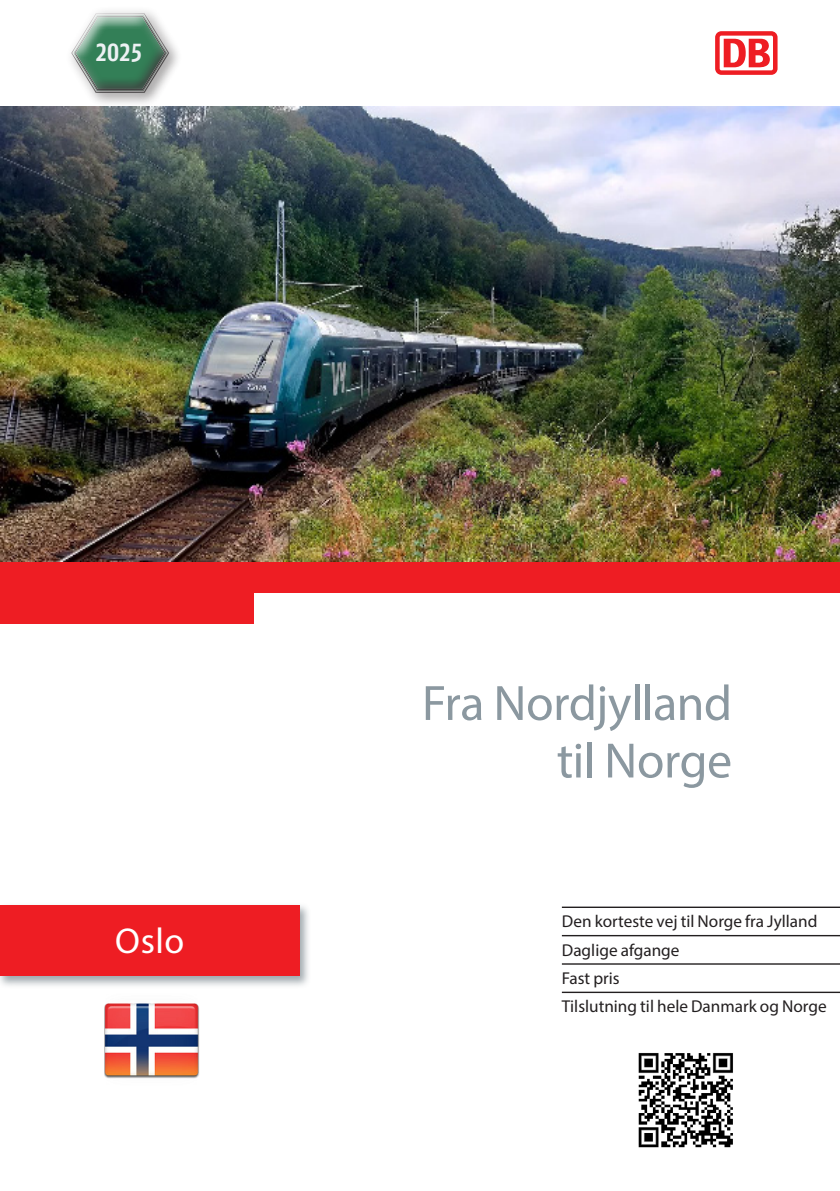
<style>
.page{position:relative;width:840px;height:1191px;background:#fff}
.page>*{position:absolute;margin:0;border:0;box-sizing:border-box;transform-origin:0 0}
.A5__headline{font:50px "Myriad Pro";letter-spacing:-.01em;color:#8b98a0}
.t1{font:36px "Myriad Pro";color:#fff}
.DB_copy{font:700 24px "DB Sans Display";color:#edf1f3}
.A5__overline_8_6{font:17.2px "Myriad Pro";color:#231f20}
</style>
<div class="page">
<hr style="left:561px;top:906px;width:278px;height:2px;background:#231f20">
<hr style="left:561px;top:935px;width:278px;height:1px;background:#231f20">
<hr style="left:561px;top:963px;width:278px;height:1px;background:#231f20">
<hr style="left:561px;top:991px;width:278px;height:2px;background:#231f20">
<div style="left:0;top:561px;width:839px;height:31px;background:#ee1d23"></div>
<div style="left:0;top:561px;width:253px;height:63px;background:#ee1d23"></div>
<img style="left:0;top:107px;width:839px;height:454px">
<svg style="left:714px;top:31px;width:63px;height:44px"></svg>
<svg style="left:719px;top:36px;width:53px;height:34px"></svg>
<svg style="left:723px;top:39px;width:46px;height:28px"></svg>
<div style="left:0;top:902px;width:311px;height:87px;background:#627179;opacity:.6"></div>
<div style="left:0;top:904px;width:299px;height:71px;background:#ee1d23"></div>
<img style="left:105px;top:1003px;width:94px;height:76px">
<div style="left:52px;top:0;width:134px;height:110px;background:#fff;opacity:.75"></div>
<div style="left:57px;top:0;width:102px;height:66px;background:#fff"></div>
<div style="left:62px;top:14px;width:121px;height:93px;background:#231f20;opacity:.75"></div>
<img style="left:638px;top:1053px;width:95px;height:95px">
<p class="DB_copy" style="left:95px;top:39px;width:49px">2025</p>
<p class="t1" style="left:115px;top:918px;width:70px">Oslo</p>
<p class="A5__headline" style="left:422px;top:672px;width:311px">Fra Nordjylland</p>
<p class="A5__headline" style="left:556px;top:730px;width:177px">til Norge</p>
<p class="A5__overline_8_6" style="left:561px;top:911px;width:257px">Den korteste vej til Norge fra Jylland</p>
<p class="A5__overline_8_6" style="left:561px;top:939px;width:119px">Daglige afgange</p>
<p class="A5__overline_8_6" style="left:561px;top:967px;width:59px">Fast pris</p>
<p class="A5__overline_8_6" style="left:561px;top:996px;width:266px">Tilslutning til hele Danmark og Norge</p>
</div>
